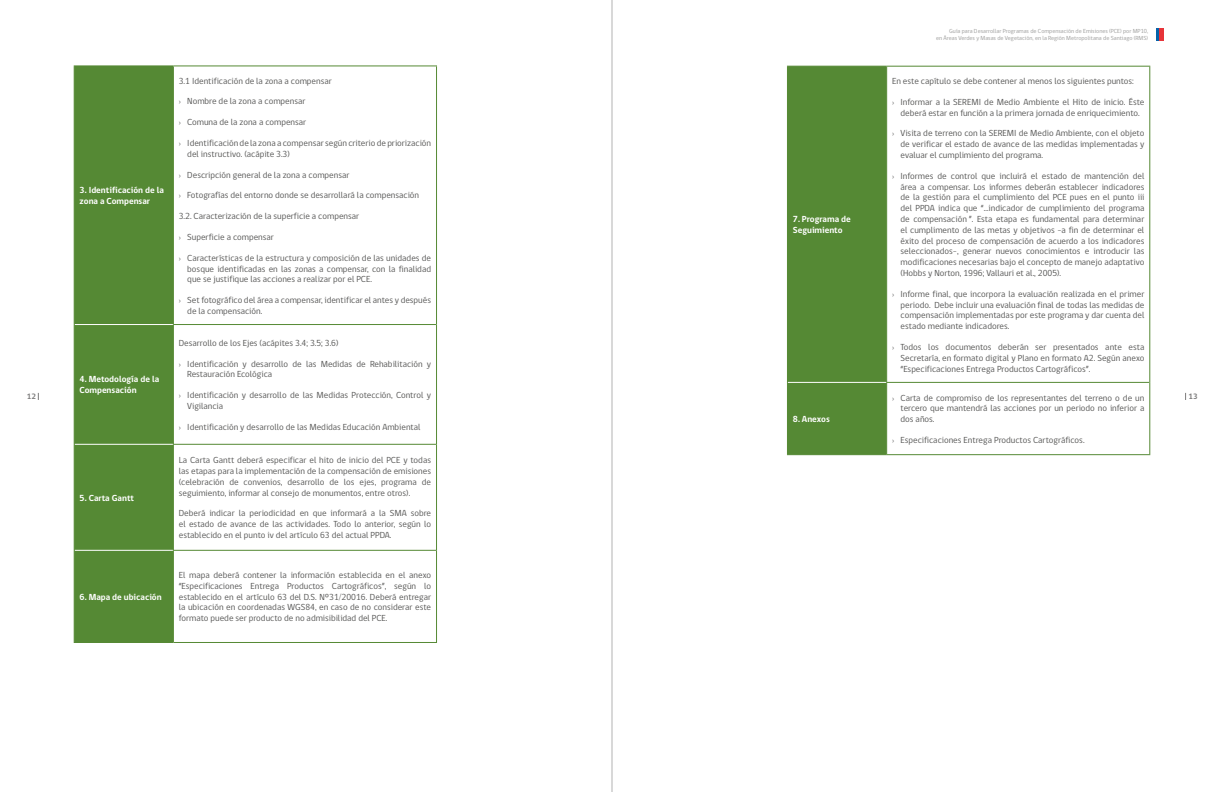
<style>
.page{position:relative;width:1224px;height:792px;background:#fff}
.page>*{position:absolute;margin:0;border:0;box-sizing:border-box;transform-origin:0 0}
.t1{font:9px/10.8px "gob CL";color:#575756;text-align:justify}
.t2{font:700 9px/10.8px "gob CL";color:#fff}
.t3{font:700 8px "gob CL";color:#7c7b7b}
.t4{font:6px/7.2px "gob CL";color:#9d9d9c;text-align:right}
.s1{font-weight:300}
</style>
<div class="page">
<svg style="left:1157px;top:28px;width:3px;height:13px"></svg>
<hr style="left:1160px;top:28px;width:4px;height:13px;background:#e73439">
<hr style="left:612px;top:0;width:1px;height:792px;background:#b3b2b2">
<div style="left:75px;top:66px;width:98px;height:576px;background:#558934"></div>
<svg style="left:174px;top:66px;width:262px;height:484px"></svg>
<hr style="left:75px;top:324px;width:98px;height:1px;background:#fff">
<hr style="left:75px;top:444px;width:98px;height:1px;background:#fff">
<hr style="left:75px;top:550px;width:98px;height:1px;background:#fff">
<hr style="left:74px;top:65px;width:99px;height:1px;background:#558934">
<hr style="left:74px;top:66px;width:1px;height:259px;background:#558934">
<hr style="left:173px;top:65px;width:264px;height:1px;background:#558934">
<hr style="left:436px;top:66px;width:1px;height:259px;background:#558934">
<hr style="left:74px;top:325px;width:1px;height:119px;background:#558934">
<hr style="left:436px;top:325px;width:1px;height:119px;background:#558934">
<hr style="left:74px;top:444px;width:1px;height:106px;background:#558934">
<hr style="left:436px;top:444px;width:1px;height:106px;background:#558934">
<hr style="left:74px;top:550px;width:1px;height:92px;background:#558934">
<hr style="left:436px;top:550px;width:1px;height:92px;background:#558934">
<hr style="left:74px;top:642px;width:99px;height:1px;background:#558934">
<hr style="left:173px;top:642px;width:264px;height:1px;background:#558934">
<hr style="left:174px;top:324px;width:262px;height:1px;background:#558934">
<hr style="left:174px;top:444px;width:262px;height:1px;background:#558934">
<hr style="left:174px;top:550px;width:262px;height:1px;background:#558934">
<hr style="left:173px;top:66px;width:1px;height:259px;background:#558934">
<hr style="left:173px;top:325px;width:1px;height:119px;background:#558934">
<hr style="left:173px;top:444px;width:1px;height:106px;background:#558934">
<hr style="left:173px;top:550px;width:1px;height:92px;background:#558934">
<div style="left:788px;top:67px;width:98px;height:387px;background:#558934"></div>
<svg style="left:887px;top:67px;width:262px;height:387px"></svg>
<hr style="left:788px;top:382px;width:98px;height:1px;background:#fff">
<hr style="left:787px;top:66px;width:100px;height:1px;background:#558934">
<hr style="left:787px;top:67px;width:1px;height:315px;background:#558934">
<hr style="left:887px;top:66px;width:263px;height:1px;background:#558934">
<hr style="left:1149px;top:67px;width:1px;height:315px;background:#558934">
<hr style="left:787px;top:382px;width:1px;height:72px;background:#558934">
<hr style="left:1149px;top:382px;width:1px;height:72px;background:#558934">
<hr style="left:787px;top:454px;width:100px;height:1px;background:#558934">
<hr style="left:887px;top:454px;width:263px;height:1px;background:#558934">
<hr style="left:887px;top:382px;width:262px;height:1px;background:#558934">
<hr style="left:886px;top:67px;width:1px;height:315px;background:#558934">
<hr style="left:886px;top:382px;width:1px;height:72px;background:#558934">
<p class="t4" style="left:936px;top:27px;width:214px">Guía para Desarrollar Programas de Compensación de Emisiones (PCE) por MP10,<br>en Áreas Verdes y Masas de Vegetación, en la Región Metropolitana de Santiago (RMS)</p>
<p class="t1" style="left:179px;top:75px;width:155px">3.1 Identificación de la zona a compensar</p>
<p class="t1" style="left:179px;top:96px;width:128px"><span class="s1">›</span> Nombre de la zona a compensar</p>
<p class="t1" style="left:179px;top:117px;width:129px"><span class="s1">›</span> Comuna de la zona a compensar</p>
<p class="t1" style="left:187px;top:138px;width:245px;text-indent:-9px"><span class="s1">›</span> Identificación de la zona a compensar según criterio de priorización del instructivo. (acápite 3.3)</p>
<p class="t1" style="left:179px;top:169px;width:172px"><span class="s1">›</span> Descripción general de la zona a compensar</p>
<p class="t1" style="left:179px;top:190px;width:242px"><span class="s1">›</span> Fotografías del entorno donde se desarrollará la compensación</p>
<p class="t1" style="left:179px;top:211px;width:182px">3.2. Caracterización de la superficie a compensar</p>
<p class="t1" style="left:179px;top:232px;width:97px"><span class="s1">›</span> Superficie a compensar</p>
<p class="t1" style="left:187px;top:253px;width:245px;text-indent:-9px"><span class="s1">›</span> Características de la estructura y composición de las unidades de bosque identificadas en las zonas a compensar, con la finalidad que se justifique las acciones a realizar por el PCE.</p>
<p class="t1" style="left:187px;top:295px;width:245px;text-indent:-9px"><span class="s1">›</span> Set fotográfico del área a compensar, identificar el antes y después de la compensación.</p>
<p class="t1" style="left:892px;top:76px;width:243px">En este capítulo se debe contener al menos los siguientes puntos:</p>
<p class="t1" style="left:892px;top:97px;width:254px;text-align:center"><span class="s1">›</span> Informar a la SEREMI de Medio Ambiente el Hito de inicio. Éste deberá estar en función a la primera jornada de enriquecimiento.</p>
<p class="t1" style="left:901px;top:128px;width:245px;text-indent:-9px"><span class="s1">›</span> Visita de terreno con la SEREMI de Medio Ambiente, con el objeto de verificar el estado de avance de las medidas implementadas y evaluar el cumplimiento del programa.</p>
<p class="t1" style="left:901px;top:171px;width:245px;text-indent:-9px"><span class="s1">›</span> Informes de control que incluirá el estado de mantención del área a compensar. Los informes deberán establecer indicadores de la gestión para el cumplimiento del PCE pues en el punto iii del PPDA indica que “…indicador de cumplimiento del programa de compensación ”. Esta etapa es fundamental para determinar el cumplimento de las metas y objetivos -a fin de determinar el éxito del proceso de compensación de acuerdo a los indicadores seleccionados-, generar nuevos conocimientos e introducir las modificaciones necesarias bajo el concepto de manejo adaptativo (Hobbs y Norton, 1996; Vallauri et al., 2005).</p>
<p class="t1" style="left:901px;top:289px;width:245px;text-indent:-9px"><span class="s1">›</span> Informe final, que incorpora la evaluación realizada en el primer periodo. Debe incluir una evaluación final de todas las medidas de compensación implementadas por este programa y dar cuenta del estado mediante indicadores.</p>
<p class="t1" style="left:901px;top:342px;width:245px;text-indent:-9px"><span class="s1">›</span> Todos los documentos deberán ser presentados ante esta Secretaría, en formato digital y Plano en formato A2. Según anexo “Especificaciones Entrega Productos Cartográficos”.</p>
<p class="t2" style="left:80px;top:185px;width:86px">3. Identificación de la zona a Compensar</p>
<p class="t2" style="left:793px;top:214px;width:59px">7. Programa de<br>Seguimiento</p>
<p class="t1" style="left:179px;top:338px;width:161px">Desarrollo de los Ejes (acápites 3.4; 3.5; 3.6)</p>
<p class="t1" style="left:187px;top:358px;width:245px;text-indent:-9px"><span class="s1">›</span> Identificación y desarrollo de las Medidas de Rehabilitación y<br>Restauración Ecológica</p>
<p class="t1" style="left:187px;top:390px;width:245px;text-indent:-9px"><span class="s1">›</span> Identificación y desarrollo de las Medidas Protección, Control y<br>Vigilancia</p>
<p class="t1" style="left:179px;top:422px;width:243px"><span class="s1">›</span> Identificación y desarrollo de las Medidas Educación Ambiental</p>
<p class="t2" style="left:80px;top:374px;width:81px">4. Metodología de la<br>Compensación</p>
<p class="t3" style="left:27px;top:391px;width:11px">12</p>
<p class="t3" style="left:1188px;top:391px;width:11px">13</p>
<p class="t1" style="left:901px;top:392px;width:245px;text-indent:-9px"><span class="s1">›</span> Carta de compromiso de los representantes del terreno o de un tercero que mantendrá las acciones por un periodo no inferior a dos años.</p>
<p class="t1" style="left:892px;top:435px;width:194px"><span class="s1">›</span> Especificaciones Entrega Productos Cartográficos.</p>
<p class="t2" style="left:793px;top:414px;width:39px">8. Anexos</p>
<p class="t2" style="left:80px;top:492px;width:56px">5. Carta Gantt</p>
<p class="t2" style="left:80px;top:592px;width:84px">6. Mapa de ubicación</p>
<p class="t1" style="left:179px;top:455px;width:254px">La Carta Gantt deberá especificar el hito de inicio del PCE y todas las etapas para la implementación de la compensación de emisiones (celebración de convenios, desarrollo de los ejes, programa de seguimiento, informar al consejo de monumentos, entre otros).</p>
<p class="t1" style="left:179px;top:508px;width:254px">Deberá indicar la periodicidad en que informará a la SMA sobre el estado de avance de las actividades. Todo lo anterior, según lo establecido en el punto iv del artículo 63 del actual PPDA.</p>
<p class="t1" style="left:179px;top:570px;width:254px">El mapa deberá contener la información establecida en el anexo “Especificaciones Entrega Productos Cartográficos”, según lo establecido en el artículo 63 del D.S. Nº31/20016. Deberá entregar la ubicación en coordenadas WGS84, en caso de no considerar este formato puede ser producto de no admisibilidad del PCE.</p>
</div>
